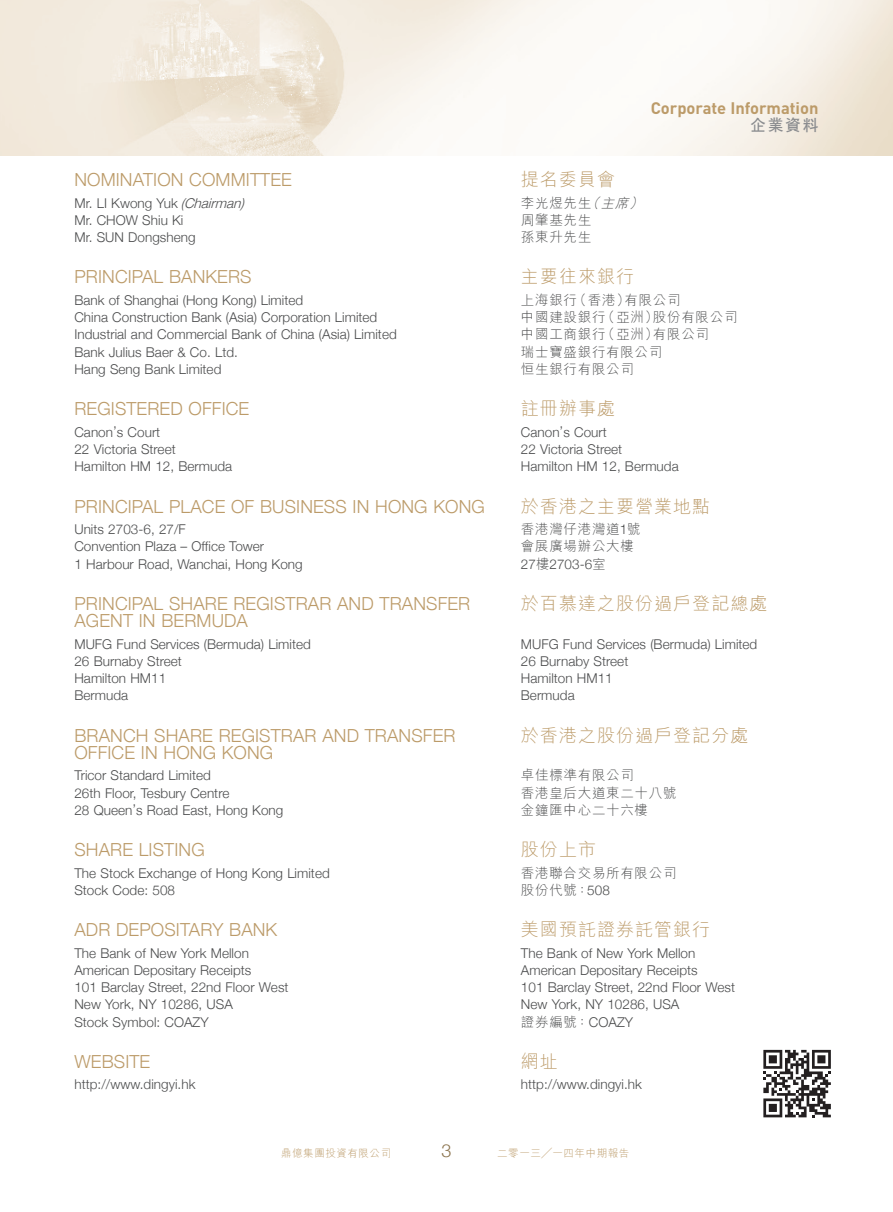
<style>
.page{position:relative;width:893px;height:1212px;background:#fff}
.page>*{position:absolute;margin:0;border:0;box-sizing:border-box;transform-origin:0 0}
.Heading_1{font:300 18px/17.2px "Helvetica Neue";letter-spacing:.01em;color:#bc9b69}
.C_Heading_1{font:300 18px "M Hei HK";letter-spacing:.06em;color:#bc9b69}
.Heading_1-2{font:300 18px "M Hei HK";letter-spacing:.06em;color:#bc9b69}
.t1{font:300 18px "Helvetica Neue";color:#8a724c}
.t2{font:700 16.5px "DIN";color:#bc9b69}
.t3{font:700 16.5px "C Hei 2 HK";color:#8a8c8f}
.Body_Text{font:300 13.5px "Helvetica Neue";letter-spacing:.005em;color:#4b4c4d}
.C_Body_Text{font:300 13.5px "Helvetica Neue";letter-spacing:.005em;color:#4b4c4d}
.C_Body_Text-2{font:300 13.5px "M Hei HK";letter-spacing:.055em;color:#4b4c4d}
.t4{font:300 10.5px "M Hei HK";letter-spacing:.055em;color:#bc9b69}
.s1{font-style:italic}
.s2{font-family:"Helvetica Neue"}
.s3{font-family:"M Hei HK"}
</style>
<div class="page">
<img style="left:0;top:0;width:893px;height:155px">
<svg style="left:763px;top:1050px;width:68px;height:67px"></svg>
<p class="Heading_1" style="left:74px;top:171px;width:219px">NOMINATION COMMITTEE</p>
<p class="Body_Text" style="left:74px;top:195px;width:172px">Mr. LI Kwong Yuk <span class="s1">(Chairman)</span></p>
<p class="Body_Text" style="left:74px;top:212px;width:111px">Mr. CHOW Shiu Ki</p>
<p class="Body_Text" style="left:74px;top:229px;width:123px">Mr. SUN Dongsheng</p>
<p class="Heading_1" style="left:74px;top:268px;width:179px">PRINCIPAL BANKERS</p>
<p class="Body_Text" style="left:74px;top:292px;width:230px">Bank of Shanghai (Hong Kong) Limited</p>
<p class="Body_Text" style="left:74px;top:309px;width:304px">China Construction Bank (Asia) Corporation Limited</p>
<p class="Body_Text" style="left:74px;top:326px;width:324px">Industrial and Commercial Bank of China (Asia) Limited</p>
<p class="Body_Text" style="left:74px;top:344px;width:165px">Bank Julius Baer &amp; Co. Ltd.</p>
<p class="Body_Text" style="left:74px;top:361px;width:149px">Hang Seng Bank Limited</p>
<p class="Heading_1" style="left:74px;top:400px;width:176px">REGISTERED OFFICE</p>
<p class="Body_Text" style="left:74px;top:424px;width:87px">Canon’s Court</p>
<p class="Body_Text" style="left:74px;top:441px;width:103px">22 Victoria Street</p>
<p class="Body_Text" style="left:74px;top:458px;width:159px">Hamilton HM 12, Bermuda</p>
<p class="Heading_1" style="left:74px;top:497px;width:412px">PRINCIPAL PLACE OF BUSINESS IN HONG KONG</p>
<p class="Body_Text" style="left:74px;top:521px;width:113px">Units 2703-6, 27/F</p>
<p class="Body_Text" style="left:74px;top:538px;width:191px">Convention Plaza – Office Tower</p>
<p class="Body_Text" style="left:74px;top:555px;width:230px">1 Harbour Road, Wanchai, Hong Kong</p>
<p class="Heading_1" style="left:74px;top:594px;width:397px">PRINCIPAL SHARE REGISTRAR AND TRANSFER<br>AGENT IN BERMUDA</p>
<p class="Body_Text" style="left:74px;top:635px;width:238px">MUFG Fund Services (Bermuda) Limited</p>
<p class="Body_Text" style="left:74px;top:653px;width:109px">26 Burnaby Street</p>
<p class="Body_Text" style="left:74px;top:670px;width:93px">Hamilton HM11</p>
<p class="Body_Text" style="left:74px;top:687px;width:55px">Bermuda</p>
<p class="Heading_1" style="left:74px;top:726px;width:383px">BRANCH SHARE REGISTRAR AND TRANSFER<br>OFFICE IN HONG KONG</p>
<p class="Body_Text" style="left:74px;top:767px;width:138px">Tricor Standard Limited</p>
<p class="Body_Text" style="left:74px;top:784px;width:156px">26th Floor, Tesbury Centre</p>
<p class="Body_Text" style="left:74px;top:802px;width:210px">28 Queen’s Road East, Hong Kong</p>
<p class="Heading_1" style="left:74px;top:841px;width:132px">SHARE LISTING</p>
<p class="Body_Text" style="left:74px;top:864px;width:257px">The Stock Exchange of Hong Kong Limited</p>
<p class="Body_Text" style="left:74px;top:882px;width:102px">Stock Code: 508</p>
<p class="Heading_1" style="left:74px;top:921px;width:204px">ADR DEPOSITARY BANK</p>
<p class="Body_Text" style="left:74px;top:944px;width:176px">The Bank of New York Mellon</p>
<p class="Body_Text" style="left:74px;top:962px;width:178px">American Depositary Receipts</p>
<p class="Body_Text" style="left:74px;top:979px;width:216px">101 Barclay Street, 22nd Floor West</p>
<p class="Body_Text" style="left:74px;top:996px;width:160px">New York, NY 10286, USA</p>
<p class="Body_Text" style="left:74px;top:1013px;width:136px">Stock Symbol: COAZY</p>
<p class="Heading_1" style="left:74px;top:1052px;width:77px">WEBSITE</p>
<p class="Body_Text" style="left:74px;top:1076px;width:123px">http://www.dingyi.hk</p>
<p class="t2" style="left:651px;top:97px;width:169px">Corporate Information</p>
<p class="t3" style="left:750px;top:116px;width:70px">企業資料</p>
<p class="C_Heading_1" style="left:521px;top:170px;width:96px">提名委員會</p>
<p class="C_Body_Text-2" style="left:521px;top:196px;width:127px">李光煜先生<span class="s1">（主席）</span></p>
<p class="C_Body_Text-2" style="left:521px;top:213px;width:72px">周肇基先生</p>
<p class="C_Body_Text-2" style="left:521px;top:230px;width:72px">孫東升先生</p>
<p class="Heading_1-2" style="left:521px;top:268px;width:115px">主要往來銀行</p>
<p class="C_Body_Text-2" style="left:521px;top:293px;width:161px">上海銀行（香港）有限公司</p>
<p class="C_Body_Text-2" style="left:521px;top:310px;width:218px">中國建設銀行（亞洲）股份有限公司</p>
<p class="C_Body_Text-2" style="left:521px;top:328px;width:190px">中國工商銀行（亞洲）有限公司</p>
<p class="C_Body_Text-2" style="left:521px;top:345px;width:143px">瑞士寶盛銀行有限公司</p>
<p class="C_Body_Text-2" style="left:521px;top:362px;width:115px">恒生銀行有限公司</p>
<p class="Heading_1-2" style="left:521px;top:399px;width:96px">註冊辦事處</p>
<p class="C_Body_Text" style="left:521px;top:424px;width:87px">Canon’s Court</p>
<p class="C_Body_Text" style="left:521px;top:441px;width:103px">22 Victoria Street</p>
<p class="C_Body_Text" style="left:521px;top:458px;width:159px">Hamilton HM 12, Bermuda</p>
<p class="Heading_1-2" style="left:521px;top:497px;width:191px">於香港之主要營業地點</p>
<p class="C_Body_Text-2" style="left:521px;top:522px;width:121px">香港灣仔港灣道<span class="s2">1</span>號</p>
<p class="C_Body_Text-2" style="left:521px;top:539px;width:115px">會展廣場辦公大樓</p>
<p class="C_Body_Text" style="left:521px;top:555px;width:86px">27<span class="s3">樓</span>2703-6<span class="s3">室</span></p>
<p class="C_Heading_1" style="left:521px;top:594px;width:248px">於百慕達之股份過戶登記總處</p>
<p class="Body_Text" style="left:521px;top:635px;width:238px">MUFG Fund Services (Bermuda) Limited</p>
<p class="C_Body_Text" style="left:521px;top:653px;width:109px">26 Burnaby Street</p>
<p class="C_Body_Text" style="left:521px;top:670px;width:93px">Hamilton HM11</p>
<p class="C_Body_Text" style="left:521px;top:687px;width:55px">Bermuda</p>
<p class="C_Heading_1" style="left:521px;top:726px;width:229px">於香港之股份過戶登記分處</p>
<p class="C_Body_Text-2" style="left:521px;top:768px;width:115px">卓佳標準有限公司</p>
<p class="C_Body_Text-2" style="left:521px;top:786px;width:157px">香港皇后大道東二十八號</p>
<p class="C_Body_Text-2" style="left:521px;top:803px;width:129px">金鐘匯中心二十六樓</p>
<p class="C_Heading_1" style="left:521px;top:840px;width:77px">股份上市</p>
<p class="C_Body_Text-2" style="left:521px;top:866px;width:157px">香港聯合交易所有限公司</p>
<p class="C_Body_Text-2" style="left:521px;top:883px;width:90px">股份代號：<span class="s2">508</span></p>
<p class="C_Heading_1" style="left:521px;top:920px;width:191px">美國預託證券託管銀行</p>
<p class="C_Body_Text" style="left:521px;top:944px;width:176px">The Bank of New York Mellon</p>
<p class="C_Body_Text" style="left:521px;top:962px;width:178px">American Depositary Receipts</p>
<p class="C_Body_Text" style="left:521px;top:979px;width:216px">101 Barclay Street, 22nd Floor West</p>
<p class="C_Body_Text" style="left:521px;top:996px;width:160px">New York, NY 10286, USA</p>
<p class="C_Body_Text-2" style="left:521px;top:1015px;width:114px">證券編號：<span class="s2">COAZY</span></p>
<p class="C_Heading_1" style="left:521px;top:1052px;width:39px">網址</p>
<p class="C_Body_Text" style="left:521px;top:1076px;width:123px">http://www.dingyi.hk</p>
<p class="t4" style="left:281px;top:1148px;width:112px">鼎億集團投資有限公司</p>
<h1 class="t1" style="left:441px;top:1140px;width:12px">3</h1>
<p class="t4" style="left:497px;top:1148px;width:134px">二零一三╱一四年中期報告</p>
</div>
